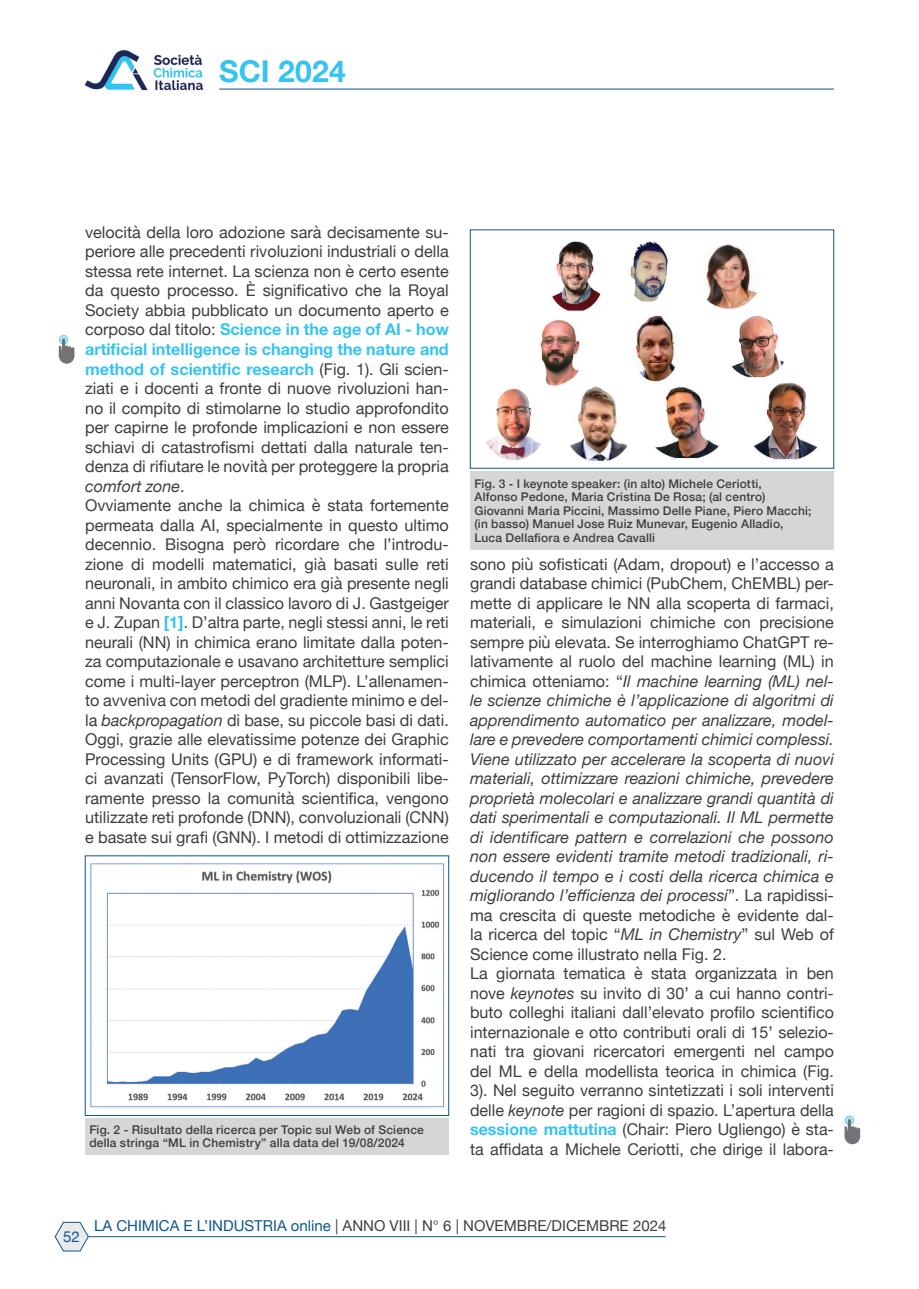
<style>
.page{position:relative;width:919px;height:1289px;background:#fff}
.page>*{position:absolute;margin:0;border:0;box-sizing:border-box;transform-origin:0 0}
.t1{font:700 30px "Helvetica Neue";letter-spacing:.005em;color:#35c3f2}
.Body_Text_2{font:16.2px/19.5px "Helvetica Neue";color:#3e3e3f;text-align:justify}
.Body_Text_2-2{font:italic 16.2px/19.5px "Helvetica Neue";color:#3e3e3f;text-align:justify}
.t2{font:15px "Helvetica Neue";color:#3e3e3f}
.t3{font:15px "Helvetica Neue";color:#0b568e}
.Dida{font:500 12px/13.5px "Helvetica Neue";letter-spacing:.015em;color:#3e3e3f}
.s1{font-weight:700;color:#35c3f2}
.s2{font-style:italic}
.s3{font-style:normal}
.s4{color:#0b568e}
</style>
<div class="page">
<svg style="left:55px;top:1222px;width:33px;height:29px"></svg>
<hr style="left:88px;top:1236px;width:577px;height:1px;background:#0b568e">
<hr style="left:219px;top:89px;width:614px;height:1px;background:#0b568e">
<img style="left:84px;top:50px;width:119px;height:41px">
<div style="left:85px;top:1118px;width:364px;height:36px;background:#d5d6d8"></div>
<img style="left:90px;top:863px;width:355px;height:245px">
<div style="left:470px;top:471px;width:363px;height:79px;background:#d5d6d8"></div>
<img style="left:486px;top:241px;width:332px;height:220px">
<svg style="left:59px;top:335px;width:15px;height:29px"></svg>
<svg style="left:844px;top:1115px;width:16px;height:29px"></svg>
<h1 class="t1" style="left:219px;top:48px;width:128px">SCI 2024</h1>
<p class="Body_Text_2" style="left:85px;top:223px;width:365px">velocità della loro adozione sarà decisamente su&shy;periore alle precedenti rivoluzioni industriali o della stessa rete internet. La scienza non è certo esente da questo processo. È significativo che la Royal Society abbia pubblicato un documento aperto e corposo dal titolo: <span class="s1">Science in the age of AI - how artificial intelligence is changing the nature and method of scientific research</span> (Fig. 1). Gli scien&shy;ziati e i docenti a fronte di nuove rivoluzioni han&shy;no il compito di stimolarne lo studio approfondito per capirne le profonde implicazioni e non essere schiavi di catastrofismi dettati dalla naturale ten&shy;denza di rifiutare le novità per proteggere la propria <span class="s2">comfort zone</span>.</p>
<p class="Body_Text_2" style="left:85px;top:496px;width:365px">Ovviamente anche la chimica è stata fortemente permeata dalla AI, specialmente in questo ultimo decennio. Bisogna però ricordare che l’introdu&shy;zione di modelli matematici, già basati sulle reti neuronali, in ambito chimico era già presente negli anni Novanta con il classico lavoro di J. Gastgeiger e J. Zupan <span class="s1">[1]</span>. D’altra parte, negli stessi anni, le reti neurali (NN) in chimica erano limitate dalla poten&shy;za computazionale e usavano architetture semplici come i multi-layer perceptron (MLP). L’allenamen&shy;to avveniva con metodi del gradiente minimo e del&shy;la <span class="s2">backpropagation</span> di base, su piccole basi di dati.<br>Oggi, grazie alle elevatissime potenze dei Graphic Processing Units (GPU) e di framework informati&shy;ci avanzati (TensorFlow, PyTorch) disponibili libe&shy;ramente presso la comunità scientifica, vengono utilizzate reti profonde (DNN), convoluzionali (CNN) e basate sui grafi (GNN). I metodi di ottimizzazione</p>
<p class="Dida" style="left:89px;top:1121px;width:336px">Fig. 2 - Risultato della ricerca per Topic sul Web of Science della stringa “ML in Chemistry” alla data del 19/08/2024</p>
<p class="Dida" style="left:474px;top:475px;width:289px">Fig. 3 - I keynote speaker: (in alto) Michele Ceriotti,</p>
<p class="Dida" style="left:474px;top:489px;width:292px">Alfonso Pedone, Maria Cristina De Rosa; (al centro)</p>
<p class="Dida" style="left:474px;top:502px;width:338px">Giovanni Maria Piccini, Massimo Delle Piane, Piero Macchi;</p>
<p class="Dida" style="left:474px;top:516px;width:310px">(in basso) Manuel Jose Ruiz Munevar, Eugenio Alladio,</p>
<p class="Dida" style="left:474px;top:529px;width:182px">Luca Dellafiora e Andrea Cavalli</p>
<p class="Body_Text_2-2" style="left:470px;top:555px;width:365px"><span class="s3">sono più sofisticati (Adam, dropout) e l’accesso a grandi database chimici (PubChem, ChEMBL) per&shy;mette di applicare le NN alla scoperta di farmaci, materiali, e simulazioni chimiche con precisione sempre più elevata. Se interroghiamo ChatGPT re&shy;lativamente al ruolo del machine learning (ML) in chimica otteniamo: “</span>Il machine learning (ML) nel&shy;le scienze chimiche è l’applicazione di algoritmi di apprendimento automatico per analizzare, model&shy;lare e prevedere comportamenti chimici complessi.<br>Viene utilizzato per accelerare la scoperta di nuovi materiali, ottimizzare reazioni chimiche, prevedere proprietà molecolari e analizzare grandi quantità di dati sperimentali e computazionali. Il ML permette di identificare pattern e correlazioni che possono non essere evidenti tramite metodi tradizionali, ri&shy;ducendo il tempo e i costi della ricerca chimica e migliorando l’efficienza dei processi<span class="s3">”. La rapidissi&shy;ma crescita di queste metodiche è evidente dal&shy;la ricerca del topic “</span>ML in Chemistry<span class="s3">” sul Web of Science come illustrato nella Fig. 2.</span></p>
<p class="Body_Text_2" style="left:470px;top:964px;width:365px">La giornata tematica è stata organizzata in ben nove <span class="s2">keynotes</span> su invito di 30’ a cui hanno contri&shy;buto colleghi italiani dall’elevato profilo scientifico internazionale e otto contributi orali di 15’ selezio&shy;nati tra giovani ricercatori emergenti nel campo del ML e della modellista teorica in chimica (Fig.<br>3). Nel seguito verranno sintetizzati i soli interventi delle <span class="s2">keynote</span> per ragioni di spazio. L’apertura della <span class="s1">sessione mattutina</span> (Chair: Piero Ugliengo) è sta&shy;ta affidata a Michele Ceriotti, che dirige il labora-</p>
<p class="t3" style="left:63px;top:1225px;width:18px">52</p>
<p class="t2" style="left:94px;top:1214px;width:573px"><span class="s4">LA CHIMICA E L’INDUSTRIA online</span> | ANNO VIII | N° 6 | NOVEMBRE/DICEMBRE 2024</p>
</div>
